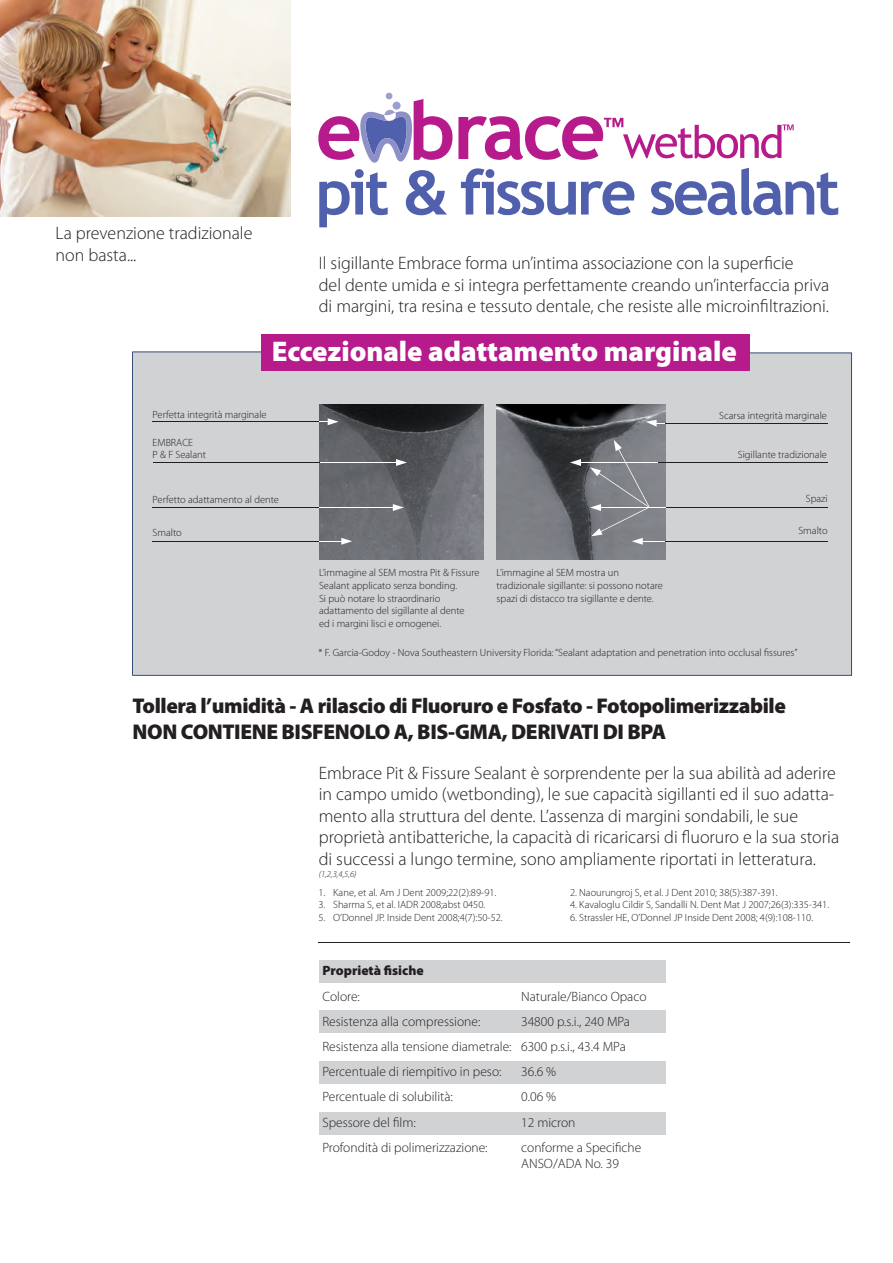
<style>
.page{position:relative;width:893px;height:1263px;background:#fff}
.page>*{position:absolute;margin:0;border:0;box-sizing:border-box;transform-origin:0 0}
.t1{font:900 28.5px "Myriad Pro";color:#fff}
.t2{font:900 21.3px/25.7px "Myriad Pro";letter-spacing:-.02em;color:#231f20}
.t3{font:300 18px/21.6px "Myriad Pro";color:#231f20}
.t4{font:300 13.5px/25.2px "Myriad Pro";color:#231f20}
.t5{font:900 13.5px "Myriad Pro";color:#231f20}
.t6{font:300 10.5px/12.6px "Myriad Pro";color:#231f20}
.t7{font:italic 300 9px "Myriad Pro";color:#231f20}
</style>
<div class="page">
<div style="left:132px;top:352px;width:720px;height:324px;background:#d1d2d4"></div>
<div style="left:319px;top:960px;width:346px;height:22px;background:#d1d2d4"></div>
<div style="left:319px;top:1010px;width:346px;height:23px;background:#d1d2d4"></div>
<div style="left:319px;top:1061px;width:346px;height:23px;background:#d1d2d4"></div>
<div style="left:319px;top:1112px;width:346px;height:23px;background:#d1d2d4"></div>
<svg style="left:318px;top:93px;width:134px;height:70px"></svg>
<svg style="left:319px;top:169px;width:69px;height:58px"></svg>
<svg style="left:406px;top:170px;width:41px;height:45px"></svg>
<svg style="left:461px;top:168px;width:173px;height:47px"></svg>
<svg style="left:651px;top:168px;width:187px;height:47px"></svg>
<svg style="left:458px;top:116px;width:336px;height:44px"></svg>
<img style="left:0;top:0;width:290px;height:216px">
<img style="left:319px;top:405px;width:164px;height:155px">
<img style="left:497px;top:405px;width:168px;height:155px">
<hr style="left:153px;top:421px;width:175px;height:1px;background:#231f20">
<hr style="left:153px;top:462px;width:245px;height:1px;background:#231f20">
<hr style="left:320px;top:462px;width:78px;height:1px;background:#fff">
<svg style="left:320px;top:418px;width:19px;height:7px"></svg>
<svg style="left:396px;top:459px;width:11px;height:7px"></svg>
<hr style="left:153px;top:507px;width:241px;height:1px;background:#231f20">
<hr style="left:320px;top:507px;width:74px;height:1px;background:#fff">
<svg style="left:393px;top:504px;width:11px;height:7px"></svg>
<hr style="left:153px;top:541px;width:190px;height:1px;background:#231f20">
<svg style="left:320px;top:538px;width:32px;height:7px"></svg>
<hr style="left:657px;top:423px;width:171px;height:1px;background:#231f20">
<hr style="left:579px;top:462px;width:249px;height:1px;background:#231f20">
<hr style="left:579px;top:462px;width:78px;height:1px;background:#fff">
<svg style="left:646px;top:420px;width:19px;height:7px"></svg>
<svg style="left:570px;top:459px;width:11px;height:7px"></svg>
<hr style="left:649px;top:507px;width:179px;height:1px;background:#231f20">
<hr style="left:600px;top:507px;width:65px;height:1px;background:#fff">
<hr style="left:641px;top:541px;width:187px;height:1px;background:#231f20">
<svg style="left:590px;top:440px;width:74px;height:105px;background:#84878c"></svg>
<div style="left:261px;top:335px;width:488px;height:36px;background:#b61a8b"></div>
<hr style="left:318px;top:942px;width:532px;height:1px;background:#231f20">
<h3 class="t3" style="left:56px;top:223px;width:198px">La prevenzione tradizionale non basta...</h3>
<h3 class="t3" style="left:319px;top:253px;width:512px">Il sigillante Embrace forma un’intima associazione con la superficie<br>del dente umida e si integra perfettamente creando un’interfaccia priva di margini, tra resina e tessuto dentale, che resiste alle microinfiltrazioni.</h3>
<h1 class="t1" style="left:272px;top:336px;width:466px">Eccezionale adattamento marginale</h1>
<p class="t6" style="left:153px;top:408px;width:116px">Perfetta integrità marginale</p>
<p class="t6" style="left:153px;top:436px;width:55px">EMBRACE<br>P &amp; F Sealant</p>
<p class="t6" style="left:153px;top:493px;width:128px">Perfetto adattamento al dente</p>
<p class="t6" style="left:153px;top:527px;width:31px">Smalto</p>
<p class="t6" style="left:319px;top:567px;width:162px">L’immagine al SEM mostra Pit &amp; Fissure Sealant applicato senza bonding.<br>Si può notare lo straordinario adattamento del sigillante al dente<br>ed i margini lisci e omogenei.</p>
<p class="t6" style="left:497px;top:567px;width:168px">L’immagine al SEM mostra un tradizionale sigillante: si possono notare spazi di distacco tra sigillante e dente.</p>
<p class="t6" style="left:719px;top:410px;width:109px">Scarsa integrità marginale</p>
<p class="t6" style="left:738px;top:448px;width:91px">Sigillante tradizionale</p>
<p class="t6" style="left:806px;top:492px;width:23px">Spazi</p>
<p class="t6" style="left:798px;top:524px;width:31px">Smalto</p>
<p class="t6" style="left:318px;top:646px;width:481px">* F. Garcia-Godoy - Nova Southeastern University Florida: “Sealant adaptation and penetration into occlusal fissures”</p>
<h2 class="t2" style="left:133px;top:694px;width:655px">Tollera l’umidità - A rilascio di Fluoruro e Fosfato - Fotopolimerizzabile<br>NON CONTIENE BISFENOLO A, BIS-GMA, DERIVATI DI BPA</h2>
<p class="t3" style="left:319px;top:762px;width:522px">Embrace Pit &amp; Fissure Sealant è sorprendente per la sua abilità ad aderire in campo umido (wetbonding), le sue capacità sigillanti ed il suo adatta&shy;mento alla struttura del dente. L’assenza di margini sondabili, le sue proprietà antibatteriche, la capacità di ricaricarsi di fluoruro e la sua storia di successi a lungo termine, sono ampliamente riportati in letteratura.</p>
<p class="t7" style="left:319px;top:869px;width:39px">(1,2,3,4,5,6)</p>
<p class="t6" style="left:318px;top:886px;width:179px">1. Kane, et al. Am J Dent 2009;22(2):89-91.</p>
<p class="t6" style="left:570px;top:886px;width:209px">2. Naourungroj S, et al. J Dent 2010; 38(5):387-391.</p>
<p class="t6" style="left:318px;top:899px;width:168px">3. Sharma S, et al. IADR 2008;abst 0450.</p>
<p class="t6" style="left:570px;top:899px;width:261px">4. Kavaloglu Cildir S, Sandalli N. Dent Mat J 2007;26(3):335-341.</p>
<p class="t6" style="left:319px;top:911px;width:186px">5. O’Donnel JP. Inside Dent 2008;4(7):50-52.</p>
<p class="t6" style="left:570px;top:911px;width:245px">6. Strassler HE, O’Donnel JP Inside Dent 2008; 4(9):108-110.</p>
<p class="t5" style="left:322px;top:963px;width:103px">Proprietà fisiche</p>
<p class="t4" style="left:322px;top:984px;width:39px">:eroloC</p>
<p class="t4" style="left:521px;top:984px;width:127px">N Oocna iB/el aruta ocap</p>
<p class="t4" style="left:322px;top:1009px;width:159px">Resistenza alla compressione:</p>
<p class="t4" style="left:322px;top:1009px;width:309px;text-indent:199px">34800 p.s.i., 240 MPa<br>Resistenza alla tensione diametrale: 6300 p.s.i., 43.4 MPa<br>Percentuale di riempitivo in peso:</p>
<p class="t4" style="left:521px;top:1059px;width:37px">36.6 %</p>
<p class="t4" style="left:322px;top:1084px;width:132px">Percentuale di solubilità:</p>
<p class="t4" style="left:521px;top:1084px;width:37px">0.06 %</p>
<p class="t4" style="left:322px;top:1110px;width:95px">Spessore del film:</p>
<p class="t4" style="left:521px;top:1110px;width:56px">12 micron</p>
<p class="t4" style="left:322px;top:1135px;width:167px">Profondità di polimerizzazione:</p>
<p class="t4" style="left:521px;top:1139px;width:122px;line-height:16.2px">conforme a Specifiche<br>NA OS DA/ NA 93 . o</p>
</div>
